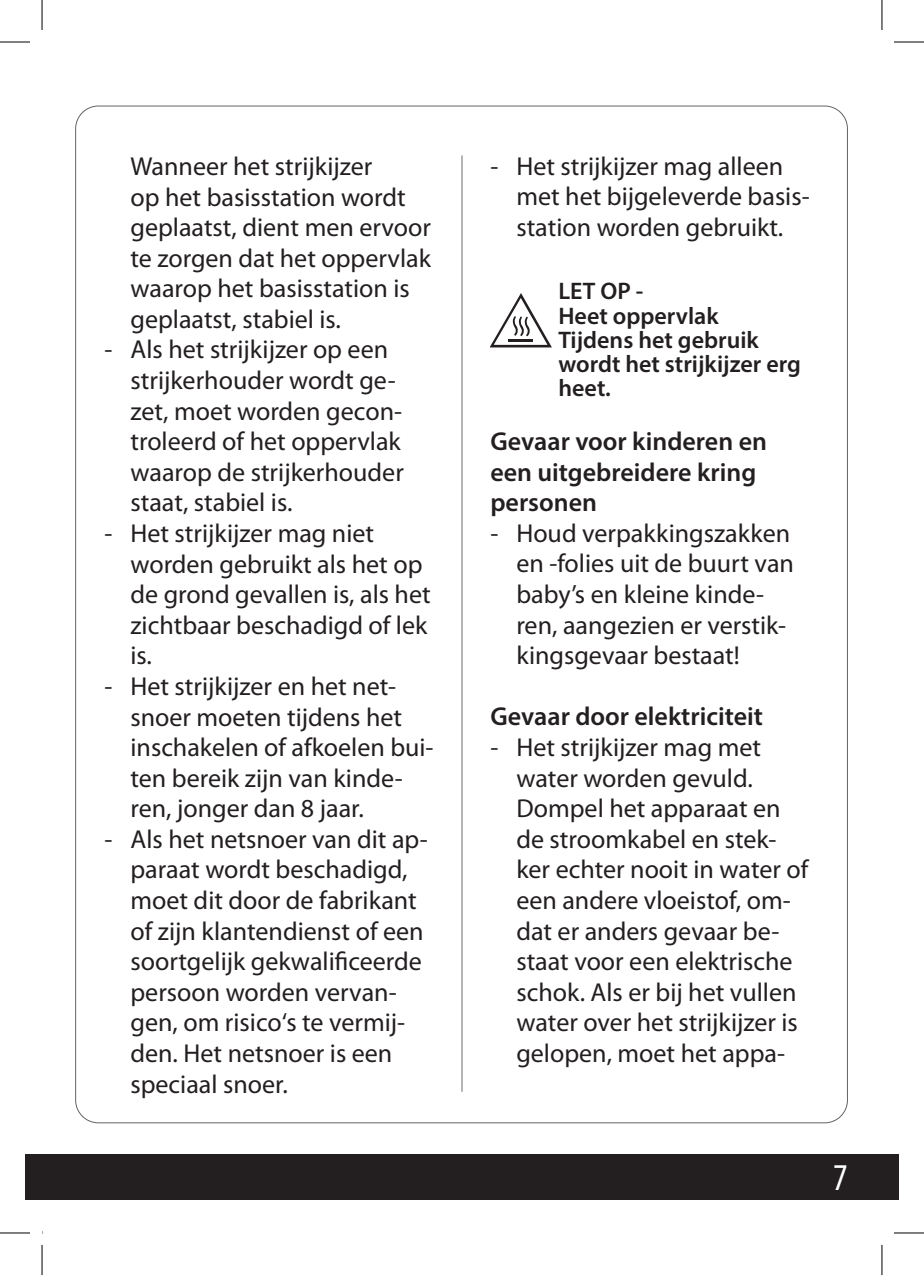
<style>
.page{position:relative;width:924px;height:1275px;background:#fff}
.page>*{position:absolute;margin:0;border:0;box-sizing:border-box;transform-origin:0 0}
.t1{font:condensed 38px "Myriad Pro";color:#fff}
.t2{font:26px/30.6px "Myriad Pro";color:#231f20}
.t3{font:600 26px/30.6px "Myriad Pro";color:#231f20}
.t4{font:600 24px/24px "Myriad Pro";color:#231f20}
</style>
<div class="page">
<hr style="left:461px;top:155px;width:1px;height:936px;background:#6c6d70">
<div style="left:25px;top:1154px;width:873px;height:45px;background:#231f20"></div>
<svg style="left:490px;top:293px;width:61px;height:54px"></svg>
<hr style="left:0;top:42px;width:30px;height:1px;background:#000">
<hr style="left:893px;top:42px;width:30px;height:1px;background:#000">
<hr style="left:0;top:1232px;width:30px;height:1px;background:#000">
<hr style="left:893px;top:1232px;width:30px;height:1px;background:#000">
<hr style="left:42px;top:0;width:1px;height:30px;background:#000">
<hr style="left:42px;top:1245px;width:1px;height:30px;background:#000">
<hr style="left:881px;top:0;width:1px;height:30px;background:#000">
<hr style="left:881px;top:1245px;width:1px;height:30px;background:#000">
<p class="t2" style="left:130px;top:151px;width:302px">Wanneer het strijkijzer<br>op het basisstation wordt geplaatst, dient men ervoor te zorgen dat het oppervlak waarop het basisstation is geplaatst, stabiel is.</p>
<p class="t2" style="left:130px;top:335px;width:275px;text-indent:-26px">- Als het strijkijzer op een strijkerhouder wordt ge&shy;zet, moet worden gecon&shy;troleerd of het oppervlak waarop de strijkerhouder staat, stabiel is.</p>
<p class="t2" style="left:130px;top:518px;width:301px;text-indent:-26px">- Het strijkijzer mag niet worden gebruikt als het op de grond gevallen is, als het zichtbaar beschadigd of lek is.</p>
<p class="t2" style="left:130px;top:671px;width:304px;text-indent:-26px">- Het strijkijzer en het net&shy;snoer moeten tijdens het inschakelen of afkoelen bui&shy;ten bereik zijn van kinde&shy;ren, jonger dan 8 jaar.</p>
<p class="t2" style="left:130px;top:824px;width:298px;text-indent:-26px">- Als het netsnoer van dit ap&shy;paraat wordt beschadigd, moet dit door de fabrikant of zijn klantendienst of een soortgelijk gekwalificeerde persoon worden vervan&shy;gen, om risico‘s te vermij&shy;den. Het netsnoer is een speciaal snoer.</p>
<p class="t2" style="left:516px;top:151px;width:295px;text-indent:-26px">- Het strijkijzer mag alleen met het bijgeleverde basis&shy;station worden gebruikt.</p>
<p class="t4" style="left:558px;top:279px;width:244px">LET OP -<br>Heet oppervlak<br>Tijdens het gebruik wordt het strijkijzer erg heet.</p>
<p class="t3" style="left:490px;top:425px;width:278px">Gevaar voor kinderen en een uitgebreidere kring personen</p>
<p class="t2" style="left:516px;top:518px;width:279px;text-indent:-26px">- Houd verpakkingszakken en -folies uit de buurt van baby’s en kleine kinde&shy;ren, aangezien er verstik&shy;kingsgevaar bestaat!</p>
<p class="t3" style="left:490px;top:700px;width:274px">Gevaar door elektriciteit</p>
<p class="t2" style="left:516px;top:732px;width:293px;text-indent:-26px">- Het strijkijzer mag met water worden gevuld.<br>Dompel het apparaat en de stroomkabel en stek&shy;ker echter nooit in water of een andere vloeistof, om&shy;dat er anders gevaar be&shy;staat voor een elektrische schok. Als er bij het vullen water over het strijkijzer is gelopen, moet het appa-</p>
<h1 class="t1" style="left:832px;top:1154px;width:16px">7</h1>
</div>
